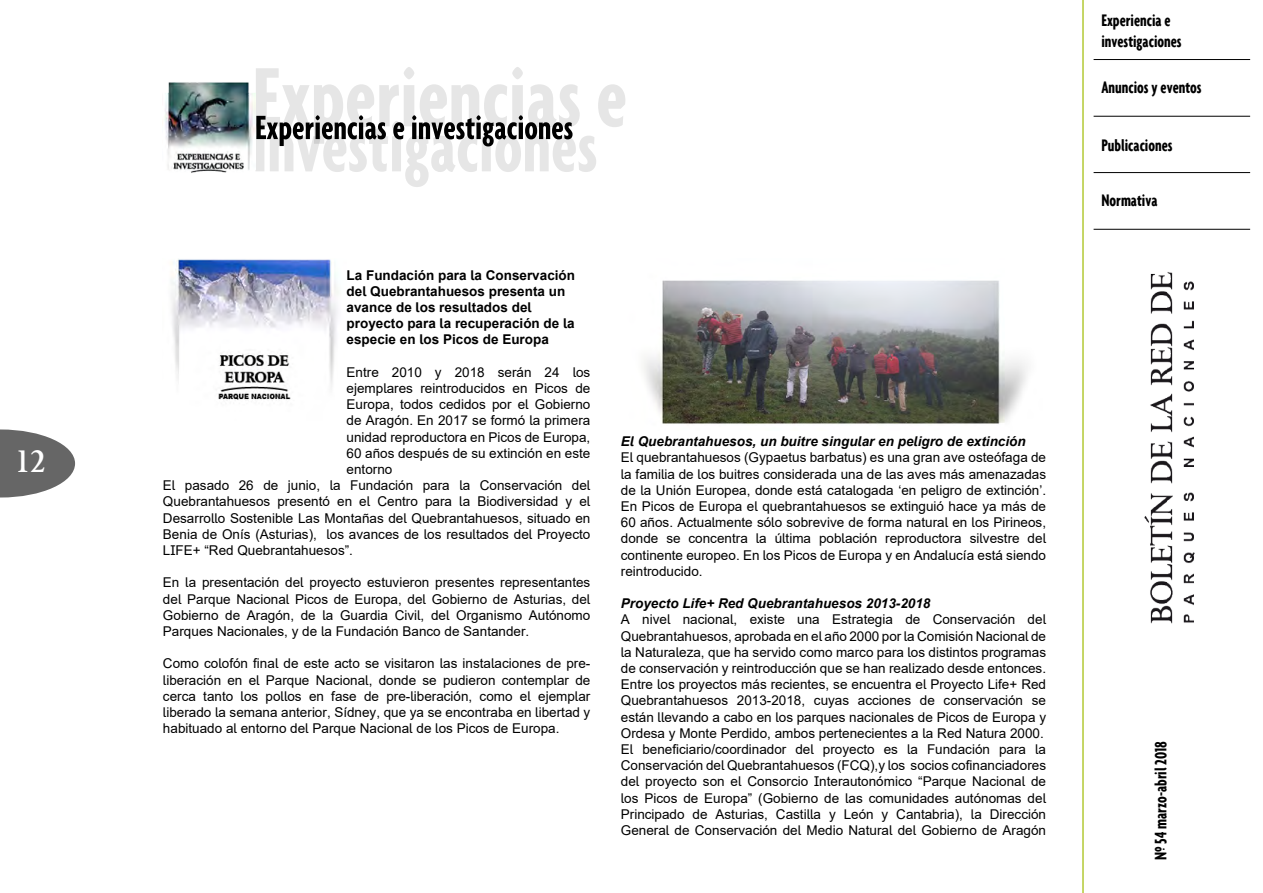
<style>
.page{position:relative;width:1263px;height:893px;background:#fff}
.page>*{position:absolute;margin:0;border:0;box-sizing:border-box;transform-origin:0 0}
.t1{font:30px "Palermo";color:#fff}
.t2{font:700 extra-condensed 18px/21.6px "Agenda";color:#000}
.t3{font:13.5px/16.2px "Arial";color:#000;text-align:justify}
.t4{font:700 13.5px/16.2px "Arial";color:#000}
.t5{font:italic 700 13.5px "Arial";color:#000}
</style>
<div class="page">
<svg style="left:0;top:429px;width:75px;height:68px"></svg>
<img style="left:1126px;top:115px;width:83px;height:509px">
<hr style="left:1082px;top:0;width:2px;height:893px;background:#b3c935">
<hr style="left:1093px;top:59px;width:157px;height:1px;background:#000">
<hr style="left:1093px;top:172px;width:157px;height:1px;background:#000">
<hr style="left:1093px;top:116px;width:157px;height:1px;background:#000">
<hr style="left:1093px;top:229px;width:157px;height:1px;background:#000">
<svg style="left:255px;top:67px;width:370px;height:120px"></svg>
<img style="left:165px;top:82px;width:90px;height:91px">
<img style="left:171px;top:259px;width:167px;height:142px">
<img style="left:643px;top:280px;width:384px;height:144px">
<h1 class="t1" style="left:14px;top:444px;width:34px">12</h1>
<p class="t4" style="left:347px;top:267px;width:230px">La Fundación para la Conservación del Quebrantahuesos presenta un avance de los resultados del proyecto para la recuperación de la especie en los Picos de Europa</p>
<p class="t3" style="left:347px;top:364px;width:245px">Entre 2010 y 2018 serán 24 los</p>
<p class="t3" style="left:347px;top:380px;width:245px">ejemplares reintroducidos en Picos de</p>
<p class="t3" style="left:347px;top:396px;width:245px">Europa, todos cedidos por el Gobierno</p>
<p class="t3" style="left:347px;top:412px;width:245px">de Aragón. En 2017 se formó la primera</p>
<p class="t3" style="left:347px;top:429px;width:245px">unidad reproductora en Picos de Europa,</p>
<p class="t3" style="left:347px;top:445px;width:245px">60 años después de su extinción en este</p>
<p class="t3" style="left:347px;top:461px;width:47px">entorno</p>
<p class="t3" style="left:163px;top:477px;width:428px">El pasado 26 de junio, la Fundación para la Conservación del</p>
<p class="t3" style="left:163px;top:493px;width:428px">Quebrantahuesos presentó en el Centro para la Biodiversidad y el</p>
<p class="t3" style="left:163px;top:510px;width:429px">Desarrollo Sostenible Las Montañas del Quebrantahuesos, situado en</p>
<p class="t3" style="left:163px;top:526px;width:429px">Benia de Onís (Asturias), los avances de los resultados del Proyecto</p>
<p class="t3" style="left:163px;top:542px;width:192px">LIFE+ “Red Quebrantahuesos”.</p>
<p class="t3" style="left:163px;top:574px;width:429px">En la presentación del proyecto estuvieron presentes representantes del Parque Nacional Picos de Europa, del Gobierno de Asturias, del Gobierno de Aragón, de la Guardia Civil, del Organismo Autónomo Parques Nacionales, y de la Fundación Banco de Santander.</p>
<p class="t3" style="left:163px;top:655px;width:429px">Como colofón final de este acto se visitaron las instalaciones de pre&shy;liberación en el Parque Nacional, donde se pudieron contemplar de cerca tanto los pollos en fase de pre-liberación, como el ejemplar liberado la semana anterior, Sídney, que ya se encontraba en libertad y habituado al entorno del Parque Nacional de los Picos de Europa.</p>
<p class="t5" style="left:621px;top:432px;width:406px">El Quebrantahuesos, un buitre singular en peligro de extinción</p>
<p class="t3" style="left:621px;top:449px;width:427px">El quebrantahuesos (Gypaetus barbatus) es una gran ave osteófaga de la familia de los buitres considerada una de las aves más amenazadas de la Unión Europea, donde está catalogada ‘en peligro de extinción’.<br>En Picos de Europa el quebrantahuesos se extinguió hace ya más de 60 años. Actualmente sólo sobrevive de forma natural en los Pirineos, donde se concentra la última población reproductora silvestre del continente europeo. En los Picos de Europa y en Andalucía está siendo reintroducido.</p>
<p class="t5" style="left:621px;top:594px;width:311px">Proyecto Life+ Red Quebrantahuesos 2013-2018</p>
<p class="t3" style="left:621px;top:611px;width:427px;text-align:left">A nivel nacional, existe una Estrategia de Conservación del Quebrantahuesos, aprobada en el año 2000 por la Comisión Nacional de la Naturaleza, que ha servido como marco para los distintos programas de conservación y reintroducción que se han realizado desde entonces.<br>Entre los proyectos más recientes, se encuentra el Proyecto Life+ Red Quebrantahuesos 2013-2018, cuyas acciones de conservación se están llevando a cabo en los parques nacionales de Picos de Europa y Ordesa y Monte Perdido, ambos pertenecientes a la Red Natura 2000.<br>El beneficiario/coordinador del proyecto es la Fundación para la Conservación del Quebrantahuesos (FCQ),y los socios cofinanciadores del proyecto son el Consorcio Interautonómico “Parque Nacional de los Picos de Europa” (Gobierno de las comunidades autónomas del Principado de Asturias, Castilla y León y Cantabria), la Dirección General de Conservación del Medio Natural del Gobierno de Aragón</p>
<h2 class="t2" style="left:1101px;top:9px;width:82px">Experiencia e investigaciones</h2>
<h2 class="t2" style="left:1101px;top:76px;width:102px">Anuncios y eventos</h2>
<h2 class="t2" style="left:1101px;top:134px;width:73px">Publicaciones</h2>
<h2 class="t2" style="left:1101px;top:189px;width:58px">Normativa</h2>
<h2 class="t2" style="left:1149px;top:860px;width:121px;rotate:-90deg">Nº 54 marzo-abril 2018</h2>
</div>
